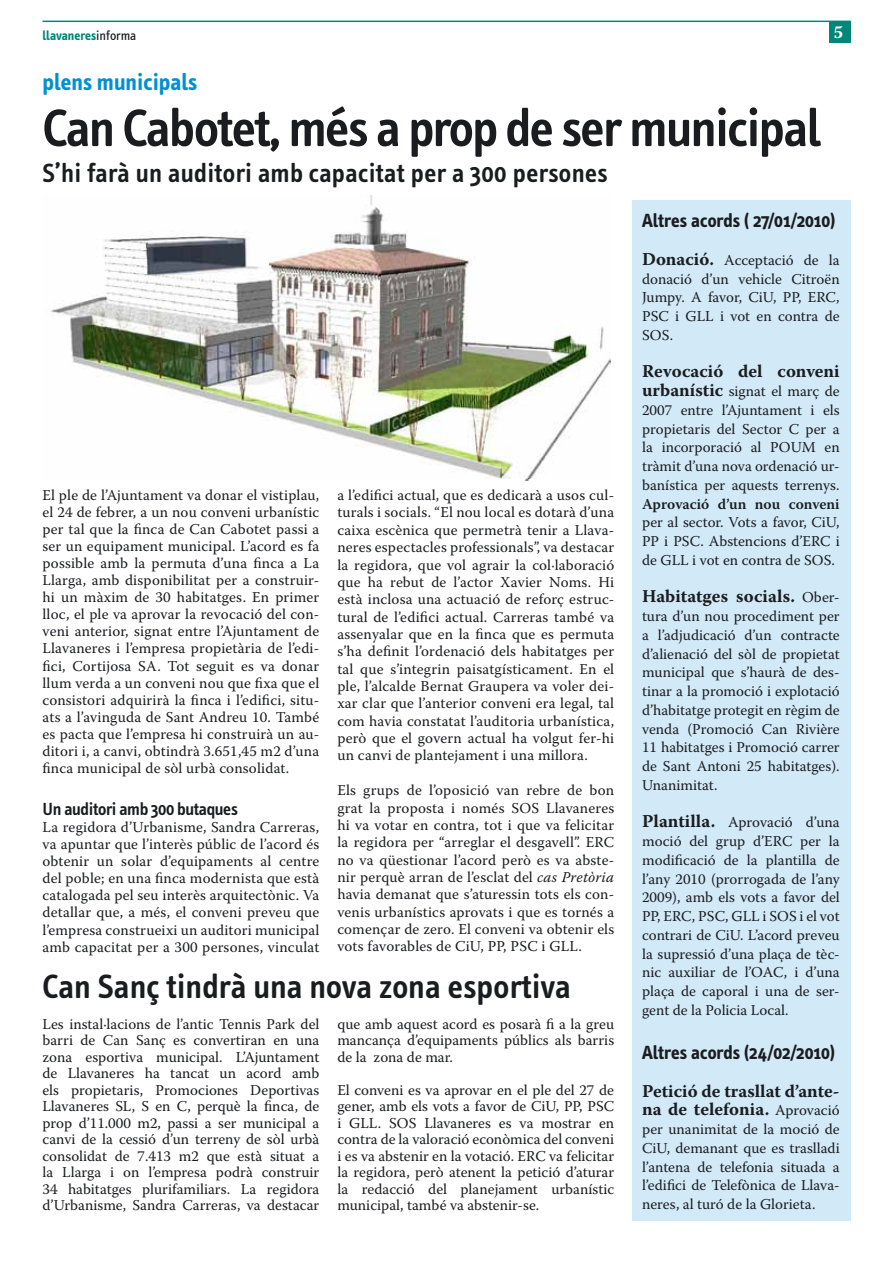
<style>
.page{position:relative;width:893px;height:1263px;background:#fff}
.page>*{position:absolute;margin:0;border:0;box-sizing:border-box;transform-origin:0 0}
.t1{font:600 54px "Info Text";letter-spacing:-.03em;color:#1b1c20}
.t2{font:600 34.5px "Info Text";color:#1b1c20}
.t3{font:600 27px "Info Text";letter-spacing:.01em;color:#1b1c20}
.t4{font:700 24px "Info Text";color:#0091d3}
.t5{font:700 19.5px "Info Text";color:#1b1c20}
.t6{font:700 18px/18.8px "Warnock Pro";color:#1b1c20}
.t7{font:600 18px "Info Text";letter-spacing:-.02em;color:#1b1c20}
.t8{font:700 18px "Warnock Pro";color:#fff}
.t9{font:15px/18.8px "Warnock Pro";color:#1b1c20;text-align:justify}
.t10{font:600 15px "Warnock Pro";color:#1b1c20}
.t11{font:700 13.5px "Info Text";color:#00877a}
.s1{font-weight:400;color:#1b1c20}
.s2{font-style:italic}
.s3{font-weight:700;font-size:18px}
.s4{font-weight:400;font-size:15px}
</style>
<div class="page">
<div style="left:632px;top:200px;width:218px;height:1020px;background:#d2e9f7"></div>
<img style="left:50px;top:195px;width:561px;height:285px">
<hr style="left:43px;top:21px;width:807px;height:1px;background:#00877a">
<div style="left:829px;top:22px;width:21px;height:21px;background:#00877a"></div>
<p class="t11" style="left:43px;top:28px;width:95px">llavaneres<span class="s1">informa</span></p>
<p class="t8" style="left:833px;top:22px;width:11px">5</p>
<h3 class="t4" style="left:43px;top:68px;width:156px">plens municipals</h3>
<h1 class="t1" style="left:43px;top:98px;width:780px">Can Cabotet, més a prop de ser municipal</h1>
<h3 class="t3" style="left:43px;top:157px;width:567px">S’hi farà un auditori amb capacitat per a 300 persones</h3>
<p class="t9" style="left:43px;top:486px;width:278px;line-height:17.1px">El ple de l’Ajuntament va donar el vistiplau, el 24 de febrer, a un nou conveni urbanístic per tal que la finca de Can Cabotet passi a ser un equipament municipal. L’acord es fa possible amb la permuta d’una finca a La Llarga, amb disponibilitat per a construir&shy;hi un màxim de 30 habitatges. En primer lloc, el ple va aprovar la revocació del con&shy;veni anterior, signat entre l’Ajuntament de Llavaneres i l’empresa propietària de l’edi&shy;fici, Cortijosa SA. Tot seguit es va donar llum verda a un conveni nou que fixa que el consistori adquirirà la finca i l’edifici, situ&shy;ats a l’avinguda de Sant Andreu 10. També es pacta que l’empresa hi construirà un au&shy;ditori i, a canvi, obtindrà 3.651,45 m2 d’una finca municipal de sòl urbà consolidat.</p>
<p class="t7" style="left:43px;top:799px;width:197px">Un auditori amb 300 butaques</p>
<p class="t9" style="left:43px;top:818px;width:278px;line-height:17.1px">La regidora d’Urbanisme, Sandra Carreras, va apuntar que l’interès públic de l’acord és obtenir un solar d’equipaments al centre del poble; en una finca modernista que està catalogada pel seu interès arquitectònic. Va detallar que, a més, el conveni preveu que l’empresa construeixi un auditori municipal amb capacitat per a 300 persones, vinculat</p>
<p class="t9" style="left:337px;top:486px;width:278px;line-height:17.4px">a l’edifici actual, que es dedicarà a usos cul&shy;turals i socials. “El nou local es dotarà d’una caixa escènica que permetrà tenir a Llava&shy;neres espectacles professionals”, va destacar la regidora, que vol agrair la col·laboració que ha rebut de l’actor Xavier Noms. Hi està inclosa una actuació de reforç estruc&shy;tural de l’edifici actual. Carreras també va assenyalar que en la finca que es permuta s’ha definit l’ordenació dels habitatges per tal que s’integrin paisatgísticament. En el ple, l’alcalde Bernat Graupera va voler dei&shy;xar clar que l’anterior conveni era legal, tal com havia constatat l’auditoria urbanística, però que el govern actual ha volgut fer-hi un canvi de plantejament i una millora.</p>
<p class="t9" style="left:337px;top:781px;width:278px;line-height:17.4px">Els grups de l’oposició van rebre de bon grat la proposta i només SOS Llavaneres hi va votar en contra, tot i que va felicitar la regidora per “arreglar el desgavell”. ERC no va qüestionar l’acord però es va abste&shy;nir perquè arran de l’esclat del <span class="s2">cas Pretòria </span>havia demanat que s’aturessin tots els con&shy;venis urbanístics aprovats i que es tornés a començar de zero. El conveni va obtenir els vots favorables de CiU, PP, PSC i GLL.</p>
<h2 class="t2" style="left:43px;top:966px;width:530px">Can Sanç tindrà una nova zona esportiva</h2>
<p class="t9" style="left:43px;top:1015px;width:278px;line-height:16.5px">Les instal·lacions de l’antic Tennis Park del barri de Can Sanç es convertiran en una zona esportiva municipal. L’Ajuntament de Llavaneres ha tancat un acord amb els propietaris, Promociones Deportivas Llavaneres SL, S en C, perquè la finca, de prop d’11.000 m2, passi a ser municipal a canvi de la cessió d’un terreny de sòl urbà consolidat de 7.413 m2 que està situat a la Llarga i on l’empresa podrà construir 34 habitatges plurifamiliars. La regidora d’Urbanisme, Sandra Carreras, va destacar</p>
<p class="t9" style="left:337px;top:1015px;width:278px;line-height:16.5px">que amb aquest acord es posarà fi a la greu mancança d’equipaments públics als barris de la zona de mar.</p>
<p class="t9" style="left:337px;top:1081px;width:278px;line-height:16.5px">El conveni es va aprovar en el ple del 27 de gener, amb els vots a favor de CiU, PP, PSC i GLL. SOS Llavaneres es va mostrar en contra de la valoració econòmica del conveni i es va abstenir en la votació. ERC va felicitar la regidora, però atenent la petició d’aturar la redacció del planejament urbanístic municipal, també va abstenir-se.</p>
<h3 class="t5" style="left:642px;top:210px;width:195px">Altres acords ( 27/01/2010)</h3>
<p class="t9" style="left:642px;top:250px;width:199px"><span class="s3">Donació.</span> Acceptació de la donació d’un vehicle Citroën Jumpy. A favor, CiU, PP, ERC, PSC i GLL i vot en contra de SOS.</p>
<p class="t6" style="left:642px;top:362px;width:199px">Revocació del conveni</p>
<p class="t9" style="left:642px;top:381px;width:199px"><span class="s3">urbanístic</span> signat el març de 2007 entre l’Ajuntament i els propietaris del Sector C per a la incorporació al POUM en tràmit d’una nova ordenació ur&shy;banística per aquests terrenys.</p>
<p class="t10" style="left:642px;top:495px;width:199px">Aprovació d’un nou conveni</p>
<p class="t9" style="left:642px;top:513px;width:199px">per al sector. Vots a favor, CiU, PP i PSC. Abstencions d’ERC i de GLL i vot en contra de SOS.</p>
<p class="t6" style="left:642px;top:587px;width:199px">Habitatges socials. <span class="s4">Ober-</span></p>
<p class="t9" style="left:642px;top:606px;width:199px">tura d’un nou procediment per a l’adjudicació d’un contracte d’alienació del sòl de propietat municipal que s’haurà de des&shy;tinar a la promoció i explotació d’habitatge protegit en règim de venda (Promoció Can Rivière 11 habitatges i Promoció carrer de Sant Antoni 25 habitatges).<br>Unanimitat.</p>
<p class="t9" style="left:642px;top:813px;width:199px"><span class="s3">Plantilla.</span> Aprovació d’una moció del grup d’ERC per la modificació de la plantilla de l’any 2010 (prorrogada de l’any 2009), amb els vots a favor del PP, ERC, PSC, GLL i SOS i el vot contrari de CiU. L’acord preveu la supressió d’una plaça de tèc&shy;nic auxiliar de l’OAC, i d’una plaça de caporal i una de ser&shy;gent de la Policia Local.</p>
<h3 class="t5" style="left:642px;top:1041px;width:194px">Altres acords (24/02/2010)</h3>
<p class="t6" style="left:642px;top:1081px;width:199px">Petició de trasllat d’ante&shy;na de telefonia. <span class="s4">Aprovació</span></p>
<p class="t9" style="left:642px;top:1119px;width:199px">per unanimitat de la moció de CiU, demanant que es traslladi l’antena de telefonia situada a l’edifici de Telefònica de Llava&shy;neres, al turó de la Glorieta.</p>
</div>
